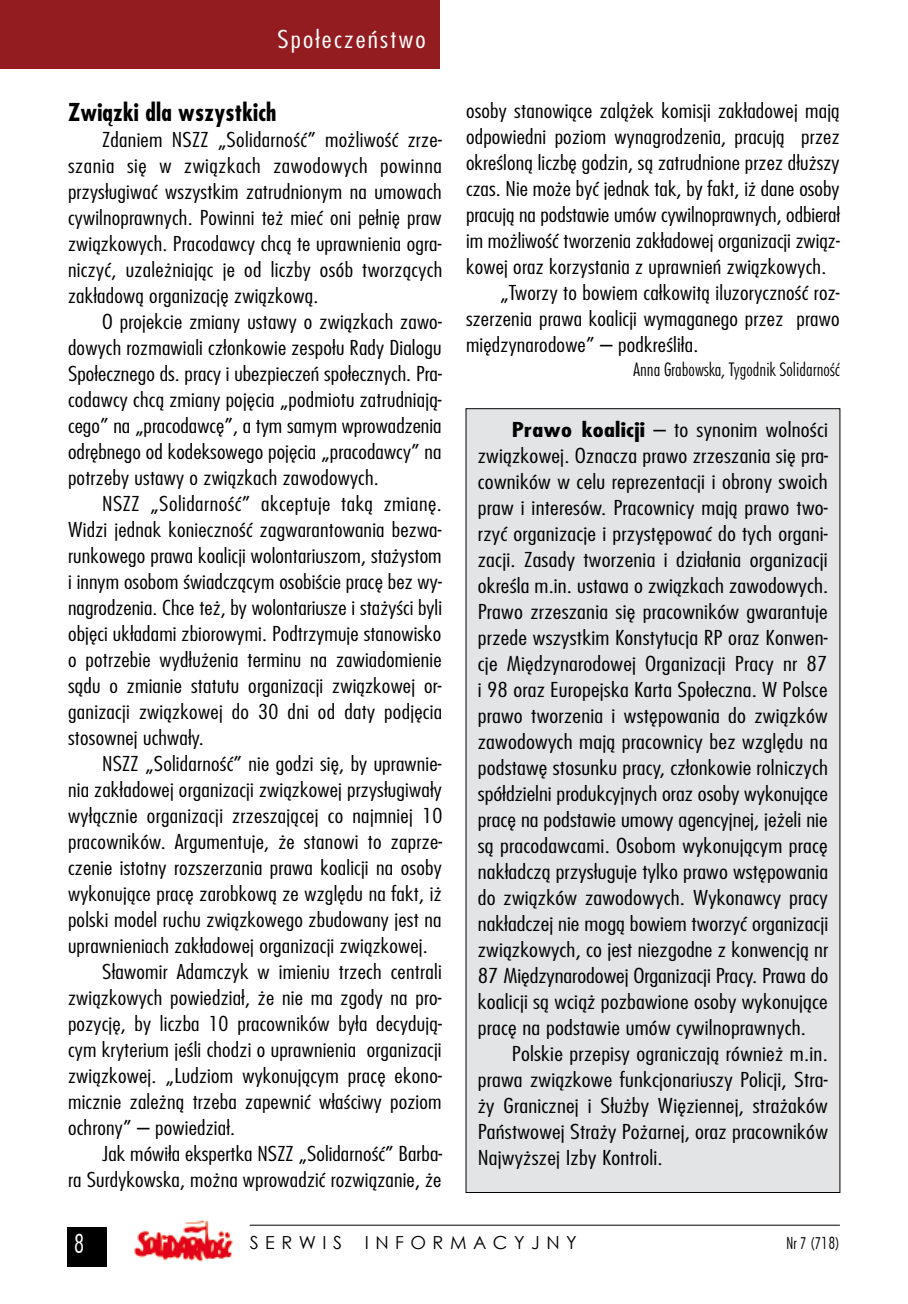
<style>
.page{position:relative;width:908px;height:1304px;background:#fff}
.page>*{position:absolute;margin:0;border:0;box-sizing:border-box;transform-origin:0 0}
.t1{font:28px "Futura Condensed Light Pl";color:#fff}
.t2{font:700 24px "Fujiyama";letter-spacing:.01em;color:#000}
.t3{font:300 24px "Fujiyama";letter-spacing:.075em;color:#fff;scale:1.2 1}
.t4{font:300 20px/26px "Fujiyama";letter-spacing:.01em;color:#000;text-align:justify;scale:1.2 1}
.t5{font:300 20px/26px "Fujiyama";letter-spacing:.01em;color:#000;text-align:justify;scale:1.25 1}
.t6{font:18px "Futura Lt Cn PL";color:#000}
.t7{font:18px "Century Gothic";letter-spacing:.36em;color:#000}
.t8{font:18px "Futura Condensed Light Pl";color:#000}
.s1{font-weight:700}
</style>
<div class="page">
<hr style="left:250px;top:1225px;width:589px;height:1px;background:#000">
<div style="left:67px;top:1227px;width:40px;height:40px;background:#000"></div>
<img style="left:134px;top:1220px;width:99px;height:42px">
<div style="left:0;top:0;width:439px;height:68px;background:#931c20"></div>
<div style="left:466px;top:409px;width:373px;height:783px;background:#e3e4e5"></div>
<p class="t3" style="left:277px;top:24px;width:125px">Społeczeństwo</p>
<p class="t2" style="left:68px;top:97px;width:210px">Związki dla wszystkich</p>
<p class="t4" style="left:68px;top:126px;width:313px;text-indent:34px">Zdaniem NSZZ „Solidarność” możliwość zrze&shy;szania się w związkach zawodowych powinna przysługiwać wszystkim zatrudnionym na umowach cywilnoprawnych. Powinni też mieć oni pełnię praw związkowych. Pracodawcy chcą te uprawnienia ogra&shy;niczyć, uzależniając je od liczby osób tworzących zakładową organizację związkową.</p>
<p class="t4" style="left:68px;top:308px;width:313px;text-indent:34px">O projekcie zmiany ustawy o związkach zawo&shy;dowych rozmawiali członkowie zespołu Rady Dialogu Społecznego ds. pracy i ubezpieczeń społecznych. Pra&shy;codawcy chcą zmiany pojęcia „podmiotu zatrudniają&shy;cego” na „pracodawcę”, a tym samym wprowadzenia odrębnego od kodeksowego pojęcia „pracodawcy” na potrzeby ustawy o związkach zawodowych.</p>
<p class="t4" style="left:68px;top:490px;width:313px;text-indent:34px">NSZZ „Solidarność” akceptuje taką zmianę.<br>Widzi jednak konieczność zagwarantowania bezwa&shy;runkowego prawa koalicji wolontariuszom, stażystom i innym osobom świadczącym osobiście pracę bez wy&shy;nagrodzenia. Chce też, by wolontariusze i stażyści byli objęci układami zbiorowymi. Podtrzymuje stanowisko o potrzebie wydłużenia terminu na zawiadomienie sądu o zmianie statutu organizacji związkowej or&shy;ganizacji związkowej do 30 dni od daty podjęcia stosownej uchwały.</p>
<p class="t4" style="left:102px;top:750px;width:284px">NSZZ „Solidarność” nie godzi się, by uprawnie-</p>
<p class="t4" style="left:68px;top:776px;width:313px">nia zakładowej organizacji związkowej przysługiwały</p>
<p class="t4" style="left:68px;top:802px;width:313px">wyłącznie organizacji zrzeszającej co najmniej 10</p>
<p class="t4" style="left:68px;top:828px;width:313px">pracowników. Argumentuje, że stanowi to zaprze-</p>
<p class="t4" style="left:68px;top:854px;width:313px">czenie istotny rozszerzania prawa koalicji na osoby</p>
<p class="t4" style="left:68px;top:880px;width:313px">wykonujące pracę zarobkową ze względu na fakt, iż</p>
<p class="t4" style="left:68px;top:906px;width:313px">polski model ruchu związkowego zbudowany jest na</p>
<p class="t4" style="left:68px;top:932px;width:301px">uprawnieniach zakładowej organizacji związkowej.</p>
<p class="t4" style="left:102px;top:958px;width:284px">Sławomir Adamczyk w imieniu trzech centrali</p>
<p class="t4" style="left:68px;top:984px;width:313px">związkowych powiedział, że nie ma zgody na pro-</p>
<p class="t4" style="left:68px;top:1010px;width:313px">pozycję, by liczba 10 pracowników była decydują-</p>
<p class="t4" style="left:68px;top:1036px;width:313px">cym kryterium jeśli chodzi o uprawnienia organizacji</p>
<p class="t4" style="left:68px;top:1062px;width:313px">związkowej. „Ludziom wykonującym pracę ekono-</p>
<p class="t4" style="left:68px;top:1088px;width:313px">micznie zależną trzeba zapewnić właściwy poziom</p>
<p class="t4" style="left:68px;top:1114px;width:141px">ochrony” – powiedział.</p>
<p class="t4" style="left:102px;top:1140px;width:285px">Jak mówiła ekspertka NSZZ „Solidarność” Barba-</p>
<p class="t4" style="left:68px;top:1166px;width:312px">ra Surdykowska, można wprowadzić rozwiązanie, że</p>
<p class="t4" style="left:466px;top:97px;width:313px">osoby stanowiące zalążek komisji zakładowej mają</p>
<p class="t4" style="left:466px;top:123px;width:313px">odpowiedni poziom wynagrodzenia, pracują przez</p>
<p class="t4" style="left:466px;top:149px;width:312px">określoną liczbę godzin, są zatrudnione przez dłuższy</p>
<p class="t4" style="left:466px;top:175px;width:313px">czas. Nie może być jednak tak, by fakt, iż dane osoby</p>
<p class="t4" style="left:466px;top:201px;width:313px">pracują na podstawie umów cywilnoprawnych, odbierał</p>
<p class="t4" style="left:466px;top:227px;width:313px">im możliwość tworzenia zakładowej organizacji związ-</p>
<p class="t4" style="left:466px;top:253px;width:301px">kowej oraz korzystania z uprawnień związkowych.</p>
<p class="t4" style="left:500px;top:279px;width:284px">„Tworzy to bowiem całkowitą iluzoryczność roz-</p>
<p class="t4" style="left:466px;top:305px;width:313px">szerzenia prawa koalicji wymaganego przez prawo</p>
<p class="t4" style="left:466px;top:331px;width:195px">międzynarodowe” – podkreśliła.</p>
<p class="t6" style="left:633px;top:358px;width:208px">Anna Grabowska, Tygodnik Solidarność</p>
<p class="t5" style="left:477px;top:416px;width:282px;text-indent:34px"><span class="s1">Prawo koalicji</span> – to synonim wolności związkowej. Oznacza prawo zrzeszania się pra&shy;cowników w celu reprezentacji i obrony swoich praw i interesów. Pracownicy mają prawo two&shy;rzyć organizacje i przystępować do tych organi&shy;zacji. Zasady tworzenia i działania organizacji określa m.in. ustawa o związkach zawodowych.<br>Prawo zrzeszania się pracowników gwarantuje przede wszystkim Konstytucja RP oraz Konwen&shy;cje Międzynarodowej Organizacji Pracy nr 87 i 98 oraz Europejska Karta Społeczna. W Polsce prawo tworzenia i wstępowania do związków zawodowych mają pracownicy bez względu na podstawę stosunku pracy, członkowie rolniczych spółdzielni produkcyjnych oraz osoby wykonujące pracę na podstawie umowy agencyjnej, jeżeli nie są pracodawcami. Osobom wykonującym pracę nakładczą przysługuje tylko prawo wstępowania do związków zawodowych. Wykonawcy pracy nakładczej nie mogą bowiem tworzyć organizacji związkowych, co jest niezgodne z konwencją nr 87 Międzynarodowej Organizacji Pracy. Prawa do koalicji są wciąż pozbawione osoby wykonujące pracę na podstawie umów cywilnoprawnych.</p>
<p class="t5" style="left:477px;top:1040px;width:281px;text-indent:34px">Polskie przepisy ograniczają również m.in. prawa związkowe funkcjonariuszy Policji, Stra&shy;ży Granicznej i Służby Więziennej, strażaków Państwowej Straży Pożarnej, oraz pracowników Najwyższej Izby Kontroli.</p>
<h1 class="t1" style="left:74px;top:1229px;width:12px">8</h1>
<p class="t7" style="left:250px;top:1230px;width:94px">SERWIS</p>
<p class="t7" style="left:364px;top:1230px;width:213px">INFORMACYJNY</p>
<p class="t8" style="left:786px;top:1233px;width:55px">Nr 7 (718)</p>
</div>
